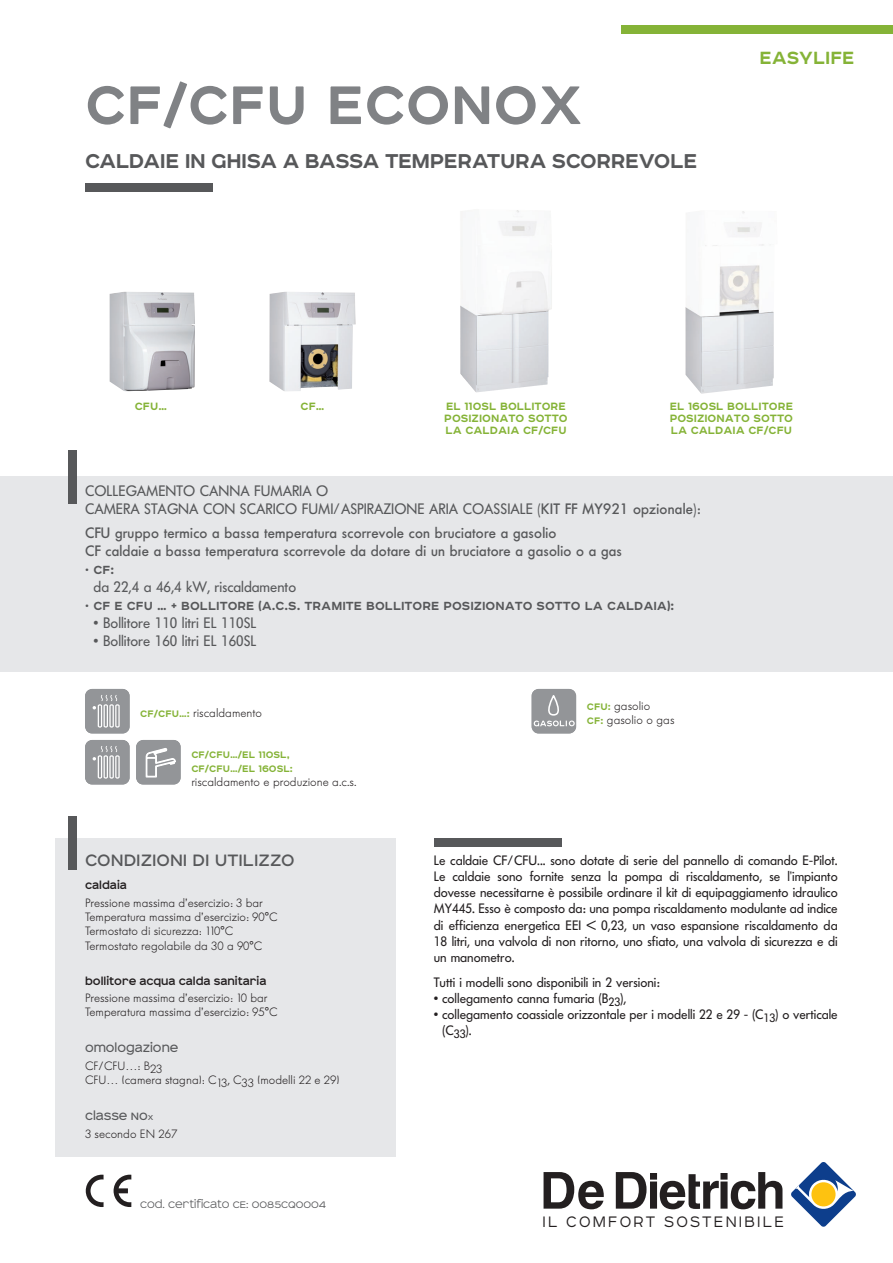
<style>
.page{position:relative;width:893px;height:1263px;background:#fff}
.page>*{position:absolute;margin:0;border:0;box-sizing:border-box;transform-origin:0 0}
.t1{font:700 69px "Affect";color:#808285}
.t2{font:700 25.5px "Affect";letter-spacing:-.02em;color:#57585a}
.t3{font:700 22.5px "Affect";color:#85b337}
.t4{font:21px "Affect";color:#57585a}
.t5{font:300 19.35px "Affect";letter-spacing:.12em;color:#231f20;scale:.93 1}
.t6{font:15px/18px "Futura BQ";color:#57585a}
.t7{font:500 15px/18px "Futura BQ";color:#57585a}
.t8{font:700 15px "Affect";color:#57585a}
.t9{font:13.5px/16.2px "Futura BQ";color:#231f20;text-align:justify}
.t10{font:700 13.5px/12px "Affect";color:#85b337}
.t11{font:13.5px "Affect";color:#57585a}
.t12{font:300 12px/14.4px "Futura BQ";color:#231f20}
.t13{font:700 12px "Affect";color:#231f20}
.t14{font:700 12px/14.2px "Affect";color:#85b337}
.t15{font:300 12px "Affect";color:#57585a}
.s1{font-weight:500}
.s2{font-family:"Affect";font-weight:700;color:#85b337}
.s3{font-size:9px}
</style>
<div class="page">
<div style="left:0;top:476px;width:893px;height:196px;background:#e6e7e9"></div>
<svg style="left:86px;top:1175px;width:18px;height:32px"></svg>
<svg style="left:114px;top:1175px;width:17px;height:32px"></svg>
<div style="left:621px;top:26px;width:272px;height:8px;background:#85b337"></div>
<img style="left:460px;top:211px;width:17px;height:144px">
<img style="left:269px;top:292px;width:87px;height:99px">
<img style="left:685px;top:211px;width:58px;height:183px">
<div style="left:85px;top:183px;width:128px;height:8px;background:#57585a"></div>
<div style="left:68px;top:451px;width:9px;height:53px;background:#57585a"></div>
<div style="left:434px;top:838px;width:127px;height:8px;background:#57585a"></div>
<svg style="left:85px;top:689px;width:45px;height:44px;background:#a4a5a8"></svg>
<div style="left:531px;top:689px;width:45px;height:44px;background:#c2c3c5;border-radius:7px"></div>
<svg style="left:532px;top:689px;width:44px;height:44px;background:#9e9fa2"></svg>
<svg style="left:85px;top:740px;width:45px;height:44px;background:#a4a5a8"></svg>
<svg style="left:136px;top:740px;width:45px;height:44px;background:#a3a4a7"></svg>
<div style="left:55px;top:838px;width:340px;height:319px;background:#e6e7e9"></div>
<div style="left:68px;top:816px;width:9px;height:54px;background:#57585a"></div>
<img style="left:110px;top:292px;width:85px;height:99px">
<svg style="left:791px;top:1162px;width:65px;height:65px"></svg>
<svg style="left:544px;top:1172px;width:60px;height:37px"></svg>
<svg style="left:616px;top:1172px;width:166px;height:37px"></svg>
<h1 class="t1" style="left:85px;top:56px;width:499px">CF/CFU ECONOX</h1>
<h2 class="t2" style="left:85px;top:143px;width:614px">CALDAIE IN GHISA A BASSA TEMPERATURA SCORREVOLE</h2>
<h3 class="t3" style="left:759px;top:41px;width:97px">EASYLIFE</h3>
<p class="t10" style="left:135px;top:399px;width:34px">CFU…</p>
<p class="t10" style="left:301px;top:399px;width:25px">CF…</p>
<p class="t10" style="left:670px;top:399px;width:125px;text-align:justify">EL 160SL BOLLITORE POSIZIONATO SOTTO LA CALDAIA CF/CFU</p>
<p class="t10" style="left:444px;top:399px;width:125px">EL 110SL BOLLITORE<br>POSIZIONATO SOTTO<br>LA CALDAIA CF/CFU</p>
<p class="t6" style="left:85px;top:482px;width:617px">COLLEGAMENTO CANNA FUMARIA O<br>CAMERA STAGNA CON SCARICO FUMI/ASPIRAZIONE ARIA COASSIALE <span class="s1">(KIT FF MY921 opzionale)</span>:</p>
<p class="t7" style="left:85px;top:524px;width:539px">CFU gruppo termico a bassa temperatura scorrevole con bruciatore a gasolio<br>CF caldaie a bassa temperatura scorrevole da dotare di un bruciatore a gasolio o a gas</p>
<p class="t8" style="left:85px;top:559px;width:31px">• CF:</p>
<p class="t6" style="left:94px;top:578px;width:204px">da 22,4 a 46,4 kW, riscaldamento</p>
<p class="t8" style="left:85px;top:595px;width:590px">• CF E CFU … + BOLLITORE (A.C.S. TRAMITE BOLLITORE POSIZIONATO SOTTO LA CALDAIA):</p>
<p class="t6" style="left:94px;top:614px;width:164px">• Bollitore 110 litri EL 110SL</p>
<p class="t6" style="left:94px;top:632px;width:164px">• Bollitore 160 litri EL 160SL</p>
<p class="t12" style="left:140px;top:705px;width:123px"><span class="s2">CF/CFU…:</span> riscaldamento</p>
<p class="t12" style="left:587px;top:698px;width:89px"><span class="s2">CFU:</span> gasolio<br><span class="s2">CF:</span> gasolio o gas</p>
<p class="t14" style="left:191px;top:746px;width:103px">CF/CFU…/EL 110SL,<br>CF/CFU…/EL 160SL:</p>
<p class="t12" style="left:191px;top:775px;width:167px">riscaldamento e produzione a.c.s.</p>
<h3 class="t4" style="left:85px;top:845px;width:211px">CONDIZIONI DI UTILIZZO</h3>
<p class="t13" style="left:85px;top:877px;width:43px">caldaia</p>
<p class="t12" style="left:85px;top:895px;width:194px">Pressione massima d’esercizio: 3 bar Temperatura massima d’esercizio: 90°C Termostato di sicurezza: 110°C Termostato regolabile da 30 a 90°C</p>
<p class="t13" style="left:85px;top:973px;width:183px">bollitore acqua calda sanitaria</p>
<p class="t12" style="left:85px;top:991px;width:194px">Pressione massima d’esercizio: 10 bar<br>Temperatura massima d’esercizio: 95°C</p>
<p class="t11" style="left:85px;top:1039px;width:95px">omologazione</p>
<p class="t12" style="left:85px;top:1058px;width:256px">CF/CFU…: B23<br>CFU… (camera stagna): C13, C33 (modelli 22 e 29)</p>
<p class="t11" style="left:85px;top:1107px;width:70px">classe NO<span class="s3">x</span></p>
<p class="t12" style="left:85px;top:1126px;width:94px">3 secondo EN 267</p>
<p class="t15" style="left:140px;top:1196px;width:187px">Cod. Certificato CE: 0085CQ0004</p>
<p class="t9" style="left:434px;top:852px;width:405px">Le caldaie CF/CFU... sono dotate di serie del pannello di comando E-Pilot.<br>Le caldaie sono fornite senza la pompa di riscaldamento, se l’impianto dovesse necessitarne è possibile ordinare il kit di equipaggiamento idraulico MY445. Esso è composto da: una pompa riscaldamento modulante ad indice di efficienza energetica EEI &lt; 0,23, un vaso espansione riscaldamento da 18 litri, una valvola di non ritorno, uno sfiato, una valvola di sicurezza e di un manometro.</p>
<p class="t9" style="left:434px;top:974px;width:228px">Tutti i modelli sono disponibili in 2 versioni:</p>
<p class="t9" style="left:434px;top:990px;width:194px">• collegamento canna fumaria (B<sub>23</sub>),</p>
<p class="t9" style="left:442px;top:1006px;width:397px;text-indent:-9px">• collegamento coassiale orizzontale per i modelli 22 e 29 - (C<sub>13</sub>) o verticale (C<sub>33</sub>).</p>
<h3 class="t5" style="left:542px;top:1208px;width:261px">IL COMFORT SOSTENIBILE</h3>
</div>
